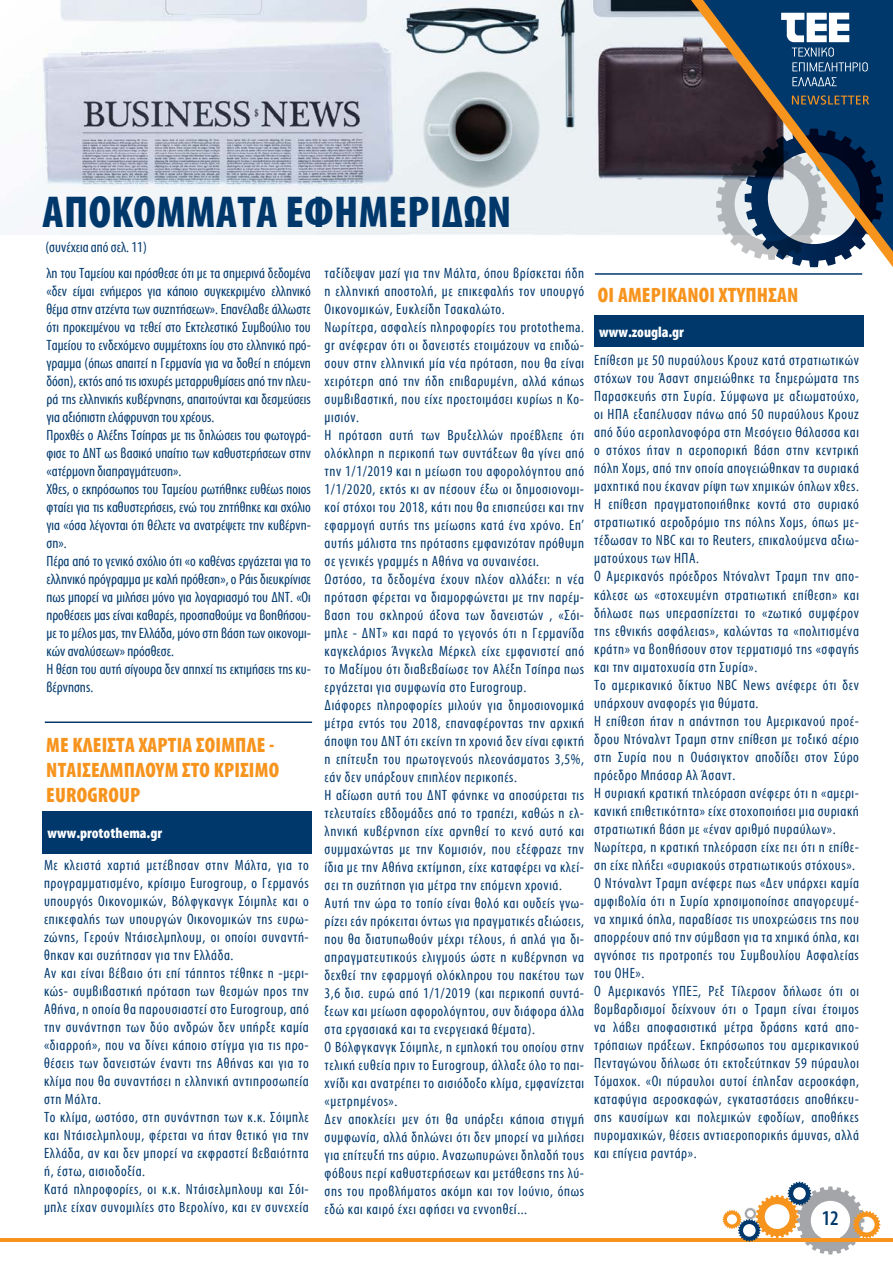
<style>
.page{position:relative;width:893px;height:1263px;background:#fff}
.page>*{position:absolute;margin:0;border:0;box-sizing:border-box;transform-origin:0 0}
.t1{font:700 45px "Myriad Condensed Greek";letter-spacing:.01em;color:#00386c}
.t2{font:700 21px/25.2px "Myriad Condensed Greek";letter-spacing:.01em;color:#f7941e}
.t3{font:500 21px "Myriad Condensed Greek";color:#00386c}
.t4{font:15px/18px "Myriad Condensed Greek";letter-spacing:.04em;color:#00386c}
.t5{font:15px/18px "Myriad Condensed Greek";color:#00386c}
.t6{font:700 15px "Myriad Condensed Greek";color:#fff}
</style>
<div class="page">
<hr style="left:0;top:1238px;width:893px;height:3px;background:#f7941e">
<svg style="left:723px;top:1182px;width:157px;height:72px"></svg>
<img style="left:0;top:0;width:691px;height:234px">
<svg style="left:691px;top:0;width:202px;height:267px;background:#596778"></svg>
<svg style="left:792px;top:95px;width:77px;height:10px"></svg>
<svg style="left:781px;top:13px;width:87px;height:58px"></svg>
<svg style="left:792px;top:77px;width:45px;height:9px"></svg>
<hr style="left:45px;top:721px;width:267px;height:2px;background:#00386c">
<div style="left:43px;top:811px;width:269px;height:43px;background:#00386c"></div>
<hr style="left:595px;top:273px;width:267px;height:2px;background:#00386c">
<div style="left:594px;top:315px;width:270px;height:32px;background:#00386c"></div>
<h1 class="t1" style="left:43px;top:189px;width:470px">ΑΠΟΚΟΜΜΑΤΑ ΕΦΗΜΕΡΙΔΩΝ</h1>
<p class="t5" style="left:46px;top:239px;width:103px">(συνέχεια από σελ. 11)</p>
<p class="t5" style="left:46px;top:264px;width:266px">λη του Ταμείου και πρόσθεσε ότι με τα σημερινά δεδομένα «δεν είμαι ενήμερος για κάποιο συγκεκριμένο ελληνικό θέμα στην ατζέντα των συζητήσεων». Επανέλαβε άλλωστε ότι προκειμένου να τεθεί στο Εκτελεστικό Συμβούλιο του Ταμείου το ενδεχόμενο συμμέτοχης ίου στο ελληνικό πρό&shy;γραμμα (όπως απαιτεί η Γερμανία για να δοθεί η επόμενη δόση), εκτός από τις ισχυρές μεταρρυθμίσεις από την πλευ&shy;ρά της ελληνικής κυβέρνησης, απαιτούνται και δεσμεύσεις για αξιόπιστη ελάφρυνση του χρέους.<br>Προχθές ο Αλέξης Τσίπρας με τις δηλώσεις του φωτογρά&shy;φισε το ΔΝΤ ως βασικό υπαίτιο των καθυστερήσεων στην «ατέρμονη διαπραγμάτευση».<br>Χθες, ο εκπρόσωπος του Ταμείου ρωτήθηκε ευθέως ποιος φταίει για τις καθυστερήσεις, ενώ του ζητήθηκε και σχόλιο για «όσα λέγονται ότι θέλετε να ανατρέψετε την κυβέρνη&shy;ση».<br>Πέρα από το γενικό σχόλιο ότι «ο καθένας εργάζεται για το ελληνικό πρόγραμμα με καλή πρόθεση», ο Ράις διευκρίνισε πως μπορεί να μιλήσει μόνο για λογαριασμό του ΔΝΤ. «Οι προθέσεις μας είναι καθαρές, προσπαθούμε να βοηθήσου&shy;με το μέλος μας, την Ελλάδα, μόνο στη βάση των οικονομι&shy;κών αναλύσεων» πρόσθεσε.<br>Η θέση του αυτή σίγουρα δεν απηχεί τις εκτιμήσεις της κυ&shy;βέρνησης.</p>
<h2 class="t2" style="left:46px;top:733px;width:234px">ΜΕ ΚΛΕΙΣΤΑ ΧΑΡΤΙΑ ΣΟΙΜΠΛΕ -<br>ΝΤΑΙΣΕΛΜΠΛΟΥΜ ΣΤΟ ΚΡΙΣΙΜΟ<br>EUROGROUP</h2>
<p class="t6" style="left:48px;top:825px;width:116px">www.protothema.gr</p>
<p class="t4" style="left:44px;top:857px;width:266px">Με κλειστά χαρτιά μετέβησαν στην Μάλτα, για το προγραμματισμένο, κρίσιμο Eurogroup, ο Γερμανός υπουργός Οικονομικών, Βόλφγκανγκ Σόιμπλε και ο επικεφαλής των υπουργών Οικονομικών της ευρω&shy;ζώνης, Γερούν Ντάισελμπλουμ, οι οποίοι συναντή&shy;θηκαν και συζήτησαν για την Ελλάδα.<br>Αν και είναι βέβαιο ότι επί τάπητος τέθηκε η -μερι&shy;κώς- συμβιβαστική πρόταση των θεσμών προς την Αθήνα, η οποία θα παρουσιαστεί στο Eurogroup, από την συνάντηση των δύο ανδρών δεν υπήρξε καμία «διαρροή», που να δίνει κάποιο στίγμα για τις προ&shy;θέσεις των δανειστών έναντι της Αθήνας και για το κλίμα που θα συναντήσει η ελληνική αντιπροσωπεία στη Μάλτα.<br>Το κλίμα, ωστόσο, στη συνάντηση των κ.κ. Σόιμπλε και Ντάισελμπλουμ, φέρεται να ήταν θετικό για την Ελλάδα, αν και δεν μπορεί να εκφραστεί βεβαιότητα ή, έστω, αισιοδοξία.<br>Κατά πληροφορίες, οι κ.κ. Ντάισελμπλουμ και Σόι&shy;μπλε είχαν συνομιλίες στο Βερολίνο, και εν συνεχεία</p>
<p class="t4" style="left:325px;top:264px;width:261px">ταξίδεψαν μαζί για την Μάλτα, όπου βρίσκεται ήδη η ελληνική αποστολή, με επικεφαλής τον υπουργό Οικονομικών, Ευκλείδη Τσακαλώτο.<br>Νωρίτερα, ασφαλείς πληροφορίες του protothema. gr ανέφεραν ότι οι δανειστές ετοιμάζουν να επιδώ&shy;σουν στην ελληνική μία νέα πρόταση, που θα είναι χειρότερη από την ήδη επιβαρυμένη, αλλά κάπως συμβιβαστική, που είχε προετοιμάσει κυρίως η Κο&shy;μισιόν.<br>Η πρόταση αυτή των Βρυξελλών προέβλεπε ότι ολόκληρη η περικοπή των συντάξεων θα γίνει από την 1/1/2019 και η μείωση του αφορολόγητου από 1/1/2020, εκτός κι αν πέσουν έξω οι δημοσιονομι&shy;κοί στόχοι του 2018, κάτι που θα επισπεύσει και την εφαρμογή αυτής της μείωσης κατά ένα χρόνο. Επ’ αυτής μάλιστα της πρότασης εμφανιζόταν πρόθυμη σε γενικές γραμμές η Αθήνα να συναινέσει.<br>Ωστόσο, τα δεδομένα έχουν πλέον αλλάξει: η νέα πρόταση φέρεται να διαμορφώνεται με την παρέμ&shy;βαση του σκληρού άξονα των δανειστών , «Σόι&shy;μπλε - ΔΝΤ» και παρά το γεγονός ότι η Γερμανίδα καγκελάριος Άνγκελα Μέρκελ είχε εμφανιστεί από το Μαξίμου ότι διαβεβαίωσε τον Αλέξη Τσίπρα πως εργάζεται για συμφωνία στο Eurogroup.<br>Διάφορες πληροφορίες μιλούν για δημοσιονομικά μέτρα εντός του 2018, επαναφέροντας την αρχική άποψη του ΔΝΤ ότι εκείνη τη χρονιά δεν είναι εφικτή η επίτευξη του πρωτογενούς πλεονάσματος 3,5%, εάν δεν υπάρξουν επιπλέον περικοπές.<br>Η αξίωση αυτή του ΔΝΤ φάνηκε να αποσύρεται τις τελευταίες εβδομάδες από το τραπέζι, καθώς η ελ&shy;ληνική κυβέρνηση είχε αρνηθεί το κενό αυτό και συμμαχώντας με την Κομισιόν, που εξέφραζε την ίδια με την Αθήνα εκτίμηση, είχε καταφέρει να κλεί&shy;σει τη συζήτηση για μέτρα την επόμενη χρονιά.<br>Αυτή την ώρα το τοπίο είναι θολό και ουδείς γνω&shy;ρίζει εάν πρόκειται όντως για πραγματικές αξιώσεις, που θα διατυπωθούν μέχρι τέλους, ή απλά για δι&shy;απραγματευτικούς ελιγμούς ώστε η κυβέρνηση να δεχθεί την εφαρμογή ολόκληρου του πακέτου των 3,6 δισ. ευρώ από 1/1/2019 (και περικοπή συντά&shy;ξεων και μείωση αφορολόγητου, συν διάφορα άλλα στα εργασιακά και τα ενεργειακά θέματα).<br>Ο Βόλφγκανγκ Σόιμπλε, η εμπλοκή του οποίου στην τελική ευθεία πριν το Eurogroup, άλλαξε όλο το παι&shy;χνίδι και ανατρέπει το αισιόδοξο κλίμα, εμφανίζεται «μετρημένος».<br>Δεν αποκλείει μεν ότι θα υπάρξει κάποια στιγμή συμφωνία, αλλά δηλώνει ότι δεν μπορεί να μιλήσει για επίτευξή της αύριο. Αναζωπυρώνει δηλαδή τους φόβους περί καθυστερήσεων και μετάθεσης της λύ&shy;σης του προβλήματος ακόμη και τον Ιούνιο, όπως εδώ και καιρό έχει αφήσει να εννοηθεί...</p>
<h2 class="t2" style="left:598px;top:283px;width:202px">ΟΙ ΑΜΕΡΙΚΑΝΟΙ ΧΤΥΠΗΣΑΝ</h2>
<p class="t6" style="left:599px;top:324px;width:86px">www.zougla.gr</p>
<p class="t4" style="left:594px;top:352px;width:266px">Επίθεση με 50 πυραύλους Κρουζ κατά στρατιωτικών στόχων του Άσαντ σημειώθηκε τα ξημερώματα της Παρασκευής στη Συρία. Σύμφωνα με αξιωματούχο, οι ΗΠΑ εξαπέλυσαν πάνω από 50 πυραύλους Κρουζ από δύο αεροπλανοφόρα στη Μεσόγειο Θάλασσα και ο στόχος ήταν η αεροπορική βάση στην κεντρική πόλη Χομς, από την οποία απογειώθηκαν τα συριακά μαχητικά που έκαναν ρίψη των χημικών όπλων χθες.<br>Η επίθεση πραγματοποιήθηκε κοντά στο συριακό στρατιωτικό αεροδρόμιο της πόλης Χομς, όπως με&shy;τέδωσαν το NBC και το Reuters, επικαλούμενα αξιω&shy;ματούχους των ΗΠΑ.<br>Ο Αμερικανός πρόεδρος Ντόναλντ Τραμπ την απο&shy;κάλεσε ως «στοχευμένη στρατιωτική επίθεση» και δήλωσε πως υπερασπίζεται το «ζωτικό συμφέρον της εθνικής ασφάλειας», καλώντας τα «πολιτισμένα κράτη» να βοηθήσουν στον τερματισμό της «σφαγής και την αιματοχυσία στη Συρία».<br>Το αμερικανικό δίκτυο NBC News ανέφερε ότι δεν υπάρχουν αναφορές για θύματα.<br>Η επίθεση ήταν η απάντηση του Αμερικανού προέ&shy;δρου Ντόναλντ Τραμπ στην επίθεση με τοξικό αέριο στη Συρία που η Ουάσιγκτον αποδίδει στον Σύρο πρόεδρο Μπάσαρ Αλ Άσαντ.<br>Η συριακή κρατική τηλεόραση ανέφερε ότι η «αμερι&shy;κανική επιθετικότητα» είχε στοχοποιήσει μια συριακή στρατιωτική βάση με «έναν αριθμό πυραύλων».<br>Νωρίτερα, η κρατική τηλεόραση είχε πει ότι η επίθε&shy;ση είχε πλήξει «συριακούς στρατιωτικούς στόχους».<br>Ο Ντόναλντ Τραμπ ανέφερε πως «Δεν υπάρχει καμία αμφιβολία ότι η Συρία χρησιμοποίησε απαγορευμέ&shy;να χημικά όπλα, παραβίασε τις υποχρεώσεις της που απορρέουν από την σύμβαση για τα χημικά όπλα, και αγνόησε τις προτροπές του Συμβουλίου Ασφαλείας του ΟΗΕ».<br>Ο Αμερικανός ΥΠΕΞ, Ρεξ Τίλερσον δήλωσε ότι οι βομβαρδισμοί δείχνουν ότι ο Τραμπ είναι έτοιμος να λάβει αποφασιστικά μέτρα δράσης κατά απο&shy;τρόπαιων πράξεων. Εκπρόσωπος του αμερικανικού Πενταγώνου δήλωσε ότι εκτοξεύτηκαν 59 πύραυλοι Τόμαχοκ. «Οι πύραυλοι αυτοί έπληξαν αεροσκάφη, καταφύγια αεροσκαφών, εγκαταστάσεις αποθήκευ&shy;σης καυσίμων και πολεμικών εφοδίων, αποθήκες πυρομαχικών, θέσεις αντιαεροπορικής άμυνας, αλλά και επίγεια ραντάρ».</p>
<h2 class="t3" style="left:822px;top:1208px;width:19px">12</h2>
</div>
